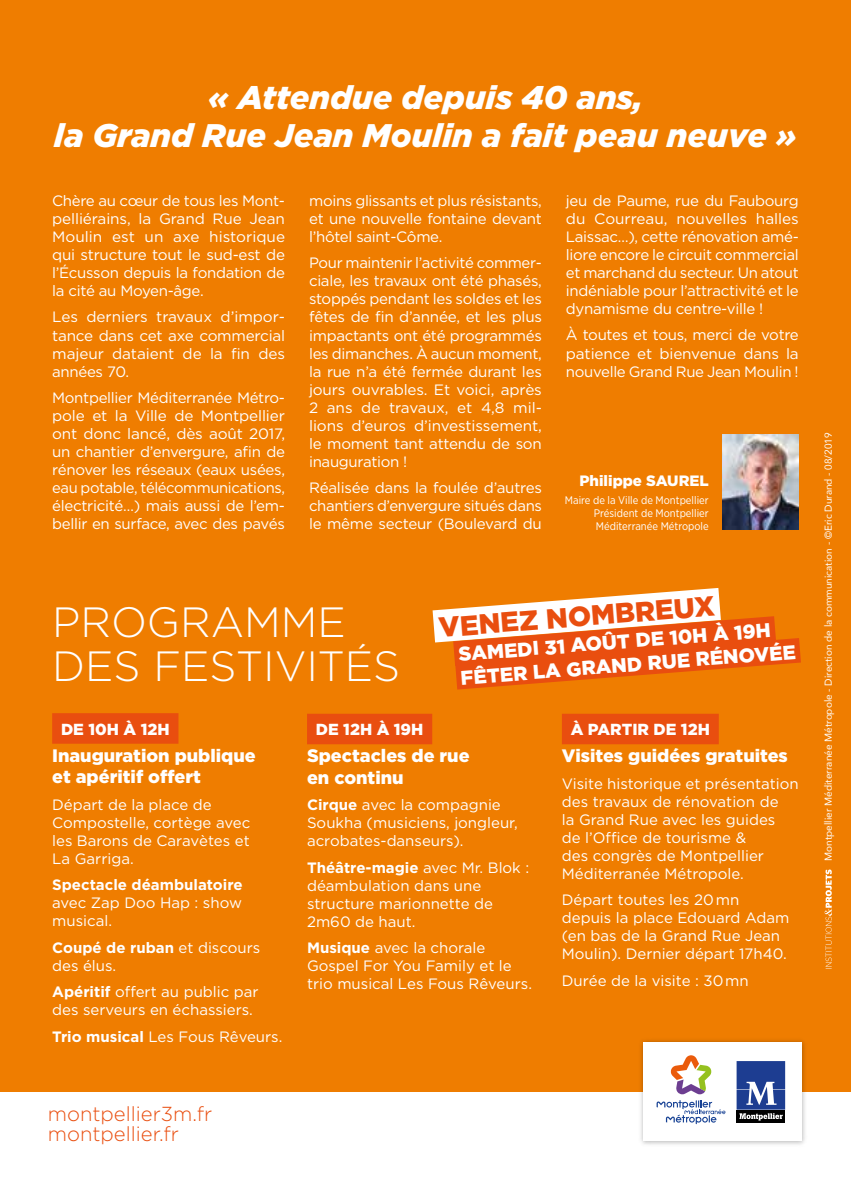
<style>
.page{position:relative;width:851px;height:1191px;background:#fff}
.page>*{position:absolute;margin:0;border:0;box-sizing:border-box;transform-origin:0 0}
.t1{font:300 42.2px/44.8px "Gotham";color:#fff}
.t2{font:italic 900 32.6px/38.2px "Gotham";color:#fff;text-align:center}
.t3{font:900 27.8px "Gotham";color:#e94e0f}
.t4{font:300 20.2px/20.2px "Gotham";color:#e94e0f}
.t5{font:900 19.8px/23.6px "Gotham";color:#fff}
.t6{font:900 18px/21.6px "Gotham";color:#fff}
.t7{font:900 16px "Gotham";color:#fff}
.t8{font:15px/18px "Gotham";letter-spacing:-.005em;color:#fff}
.t9{font:700 15px "Gotham";color:#fff}
.t10{font:900 15px "Gotham";color:#fff}
.t11{font:11px/13.2px "Gotham Narrow";color:#fff;text-align:justify}
.t12{font:10px "Avenir";color:#fff}
.s1{font-weight:700}
</style>
<div class="page">
<div style="left:0;top:0;width:850px;height:1091px;background:#ef7d00"></div>
<img style="left:636px;top:1040px;width:173px;height:105px">
<svg style="left:643px;top:1042px;width:158px;height:98px"></svg>
<svg style="left:824px;top:869px;width:7px;height:98px"></svg>
<svg style="left:432px;top:588px;width:368px;height:101px"></svg>
<div style="left:52px;top:713px;width:126px;height:30px;background:#e94e0f"></div>
<div style="left:307px;top:713px;width:125px;height:31px;background:#e94e0f"></div>
<div style="left:562px;top:713px;width:156px;height:31px;background:#e94e0f"></div>
<img style="left:722px;top:435px;width:76px;height:95px">
<h2 class="t2" style="left:54px;top:78px;width:744px">« Attendue depuis 40 ans,<br>la Grand Rue Jean Moulin a fait peau neuve »</h2>
<p class="t8" style="left:52px;top:191px;width:234px;text-align:justify">Chère au cœur de tous les Mont&shy;pelliérains, la Grand Rue Jean Moulin est un axe historique qui structure tout le sud-est de l’Écusson depuis la fondation de la cité au Moyen-âge.</p>
<p class="t8" style="left:52px;top:308px;width:234px;text-align:justify">Les derniers travaux d’impor&shy;tance dans cet axe commercial majeur dataient de la fin des années 70.</p>
<p class="t8" style="left:52px;top:388px;width:234px;text-align:justify">Montpellier Méditerranée Métro&shy;pole et la Ville de Montpellier ont donc lancé, dès août 2017, un chantier d’envergure, afin de rénover les réseaux (eaux usées, eau potable, télécommunications, électricité…) mais aussi de l’em&shy;bellir en surface, avec des pavés</p>
<p class="t8" style="left:309px;top:191px;width:234px;text-align:justify">moins glissants et plus résistants, et une nouvelle fontaine devant l’hôtel saint-Côme.</p>
<p class="t8" style="left:309px;top:254px;width:234px;text-align:justify">Pour maintenir l’activité commer&shy;ciale, les travaux ont été phasés, stoppés pendant les soldes et les fêtes de fin d’année, et les plus impactants ont été programmés les dimanches. À aucun moment, la rue n’a été fermée durant les jours ouvrables. Et voici, après 2 ans de travaux, et 4,8 mil&shy;lions d’euros d’investissement, le moment tant attendu de son inauguration !</p>
<p class="t8" style="left:309px;top:478px;width:234px;text-align:justify">Réalisée dans la foulée d’autres chantiers d’envergure situés dans le même secteur (Boulevard du</p>
<p class="t8" style="left:566px;top:191px;width:234px;text-align:justify">jeu de Paume, rue du Faubourg du Courreau, nouvelles halles Laissac…), cette rénovation amé&shy;liore encore le circuit commercial et marchand du secteur. Un atout indéniable pour l’attractivité et le dynamisme du centre-ville !</p>
<p class="t8" style="left:566px;top:326px;width:234px;text-align:justify">À toutes et tous, merci de votre patience et bienvenue dans la nouvelle Grand Rue Jean Moulin !</p>
<p class="t10" style="left:579px;top:470px;width:131px">Philippe SAUREL</p>
<p class="t11" style="left:594px;top:493px;width:116px;text-indent:-29px">Maire de la Ville de Montpellier Président de Montpellier Méditerranée Métropole</p>
<h1 class="t1" style="left:52px;top:598px;width:349px">PROGRAMME<br>DES FESTIVITÉS</h1>
<h3 class="t3" style="left:437px;top:607px;width:278px;rotate:-4deg">VENEZ NOMBREUX</h3>
<h3 class="t5" style="left:457px;top:641px;width:338px;rotate:-4deg">SAMEDI 31 AOÛT DE 10H À 19H<br>FÊTER LA GRAND RUE RÉNOVÉE</h3>
<p class="t7" style="left:61px;top:718px;width:110px">DE 10H À 12H</p>
<p class="t6" style="left:52px;top:744px;width:205px">Inauguration publique et apéritif offert</p>
<p class="t8" style="left:52px;top:795px;width:199px">Départ de la place de<br>Compostelle, cortège avec les Barons de Caravètes et<br>La Garriga.</p>
<p class="t9" style="left:52px;top:875px;width:192px">Spectacle déambulatoire</p>
<p class="t8" style="left:52px;top:893px;width:191px">avec Zap Doo Hap : show musical.</p>
<p class="t8" style="left:52px;top:938px;width:209px"><span class="s1">Coupé de ruban</span> et discours des élus.</p>
<p class="t8" style="left:52px;top:982px;width:208px"><span class="s1">Apéritif</span> offert au public par des serveurs en échassiers.</p>
<p class="t8" style="left:52px;top:1027px;width:232px"><span class="s1">Trio musical</span> Les Fous Rêveurs.</p>
<h3 class="t4" style="left:48px;top:1103px;width:166px">montpellier3m.fr montpellier.fr</h3>
<p class="t7" style="left:316px;top:718px;width:109px">DE 12H À 19H</p>
<p class="t6" style="left:307px;top:745px;width:164px">Spectacles de rue en continu</p>
<p class="t8" style="left:307px;top:795px;width:212px"><span class="s1">Cirque</span> avec la compagnie<br>Soukha (musiciens, jongleur, acrobates-danseurs).</p>
<p class="t8" style="left:307px;top:858px;width:223px"><span class="s1">Théâtre-magie</span> avec Mr. Blok : déambulation dans une structure marionnette de<br>2m60 de haut.</p>
<p class="t8" style="left:307px;top:938px;width:226px"><span class="s1">Musique</span> avec la chorale<br>Gospel For You Family et le trio musical Les Fous Rêveurs.</p>
<p class="t7" style="left:570px;top:718px;width:141px">À PARTIR DE 12H</p>
<p class="t6" style="left:562px;top:745px;width:227px">Visites guidées gratuites</p>
<p class="t8" style="left:562px;top:774px;width:238px">Visite historique et présentation des travaux de rénovation de<br>la Grand Rue avec les guides<br>de l’Office de tourisme &amp;<br>des congrès de Montpellier<br>Méditerranée Métropole.</p>
<p class="t8" style="left:562px;top:890px;width:229px">Départ toutes les 20mn depuis la place Edouard Adam (en bas de la Grand Rue Jean<br>Moulin). Dernier départ 17h40.</p>
<p class="t8" style="left:562px;top:971px;width:188px">Durée de la visite : 30mn</p>
<p class="t12" style="left:820px;top:860px;width:430px;rotate:-90deg">Montpellier Méditerranée Métropole - Direction de la communication - ©Eric Durand - 08/2019</p>
</div>
